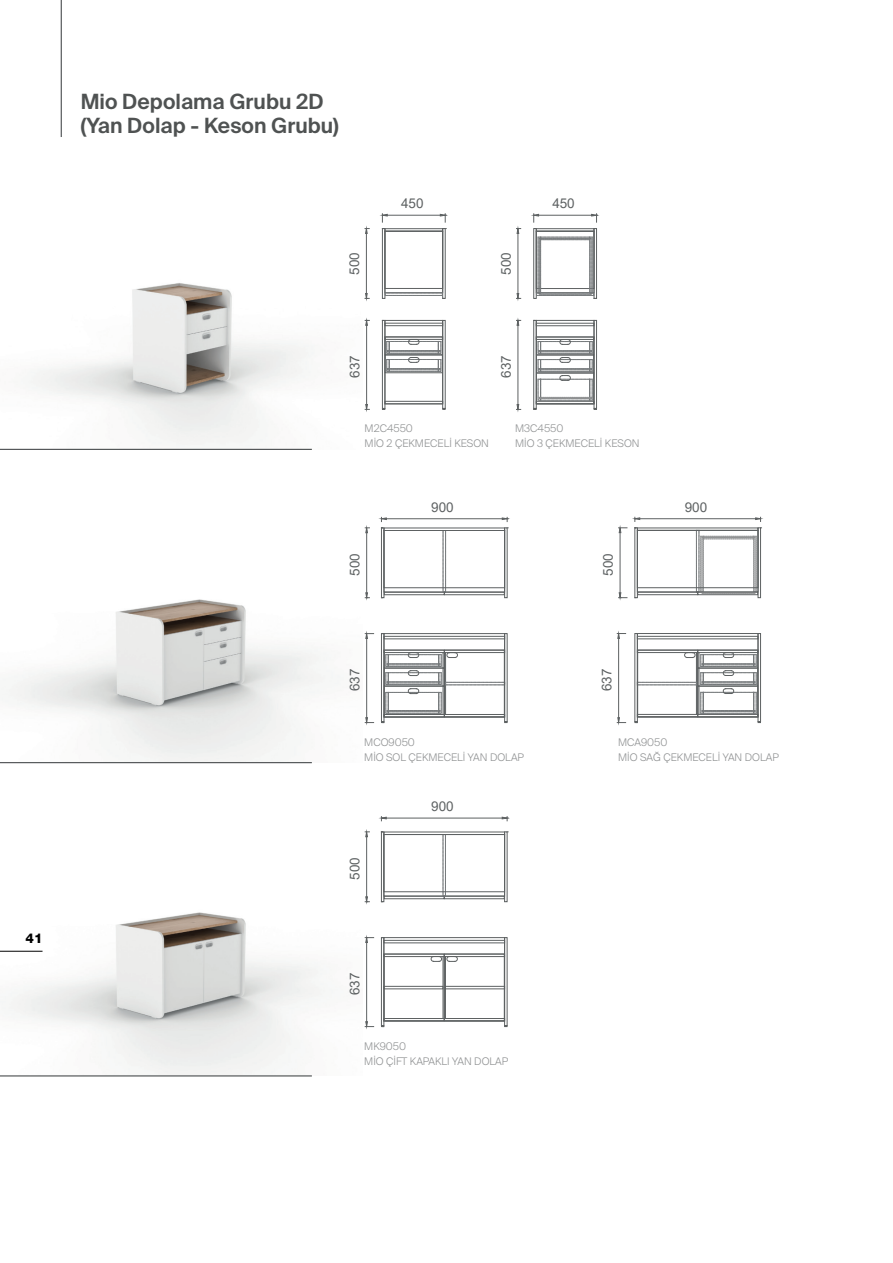
<style>
.page{position:relative;width:893px;height:1263px;background:#fff}
.page>*{position:absolute;margin:0;border:0;box-sizing:border-box;transform-origin:0 0}
.t1{font:600 21px/24px "Suisse Intl";color:#4f5252}
.t2{font:13.5px "Arial";color:#5d6162}
.t3{font:800 13.5px "Helvetica Neue LT Pro";color:#000001}
.t4{font:300 10.5px/15px "Suisse Intl";color:#909293}
</style>
<div class="page">
<img style="left:0;top:283px;width:313px;height:166px">
<img style="left:2px;top:599px;width:337px;height:163px">
<img style="left:0;top:912px;width:333px;height:164px">
<hr style="left:0;top:449px;width:312px;height:1px;background:#333739">
<hr style="left:0;top:762px;width:312px;height:1px;background:#333739">
<hr style="left:0;top:1076px;width:312px;height:1px;background:#333739">
<hr style="left:0;top:951px;width:43px;height:1px;background:#000001">
<hr style="left:61px;top:0;width:1px;height:137px;background:#333739">
<hr style="left:366px;top:638px;width:1px;height:80px;background:#5d6162">
<svg style="left:365px;top:631px;width:9px;height:8px"></svg>
<svg style="left:365px;top:717px;width:9px;height:8px"></svg>
<hr style="left:539px;top:215px;width:53px;height:1px;background:#5d6162">
<svg style="left:531px;top:214px;width:8px;height:8px"></svg>
<svg style="left:591px;top:214px;width:8px;height:8px"></svg>
<hr style="left:387px;top:215px;width:53px;height:1px;background:#5d6162">
<svg style="left:380px;top:214px;width:8px;height:8px"></svg>
<svg style="left:440px;top:214px;width:8px;height:8px"></svg>
<div style="left:382px;top:320px;width:3px;height:89px;border:1px solid #5d6162"></div>
<div style="left:385px;top:323px;width:58px;height:3px;border:1px solid #5d6162"></div>
<div style="left:385px;top:401px;width:58px;height:3px;border:1px solid #5d6162"></div>
<div style="left:385px;top:320px;width:58px;height:84px;border:1px solid #5d6162"></div>
<hr style="left:366px;top:325px;width:1px;height:79px;background:#5d6162">
<svg style="left:365px;top:404px;width:4px;height:8px"></svg>
<svg style="left:365px;top:318px;width:4px;height:8px"></svg>
<div style="left:382px;top:228px;width:3px;height:71px;border:1px solid #5d6162"></div>
<div style="left:385px;top:228px;width:58px;height:3px;border:1px solid #5d6162"></div>
<div style="left:385px;top:231px;width:58px;height:62px;border:1px solid #5d6162"></div>
<div style="left:385px;top:231px;width:58px;height:58px;border:1px solid #5d6162"></div>
<hr style="left:366px;top:233px;width:1px;height:60px;background:#5d6162">
<svg style="left:365px;top:226px;width:4px;height:8px"></svg>
<svg style="left:385px;top:293px;width:59px;height:6px"></svg>
<svg style="left:365px;top:293px;width:4px;height:8px"></svg>
<div style="left:385px;top:337px;width:58px;height:18px;border:1px solid #5d6162"></div>
<div style="left:385px;top:355px;width:58px;height:18px;border:1px solid #5d6162"></div>
<svg style="left:386px;top:339px;width:56px;height:33px"></svg>
<div style="left:533px;top:320px;width:3px;height:89px;border:1px solid #5d6162"></div>
<div style="left:536px;top:323px;width:58px;height:3px;border:1px solid #5d6162"></div>
<div style="left:594px;top:320px;width:3px;height:89px;border:1px solid #5d6162"></div>
<div style="left:536px;top:401px;width:58px;height:3px;border:1px solid #5d6162"></div>
<div style="left:536px;top:320px;width:58px;height:84px;border:1px solid #5d6162"></div>
<hr style="left:518px;top:325px;width:1px;height:79px;background:#5d6162">
<svg style="left:516px;top:404px;width:5px;height:8px"></svg>
<svg style="left:516px;top:318px;width:5px;height:8px"></svg>
<div style="left:533px;top:228px;width:3px;height:71px;border:1px solid #5d6162"></div>
<div style="left:594px;top:228px;width:3px;height:71px;border:1px solid #5d6162"></div>
<div style="left:536px;top:228px;width:58px;height:3px;border:1px solid #5d6162"></div>
<div style="left:536px;top:231px;width:58px;height:58px;border:1px solid #5d6162"></div>
<hr style="left:518px;top:233px;width:1px;height:60px;background:#5d6162">
<svg style="left:516px;top:226px;width:5px;height:8px"></svg>
<svg style="left:516px;top:293px;width:5px;height:8px"></svg>
<div style="left:536px;top:337px;width:58px;height:18px;border:1px solid #5d6162"></div>
<svg style="left:536px;top:237px;width:59px;height:62px"></svg>
<div style="left:536px;top:355px;width:58px;height:18px;border:1px solid #5d6162"></div>
<div style="left:536px;top:373px;width:58px;height:31px;border:1px solid #5d6162"></div>
<svg style="left:538px;top:339px;width:55px;height:62px"></svg>
<div style="left:381px;top:633px;width:3px;height:89px;border:1px solid #5d6162"></div>
<div style="left:384px;top:636px;width:121px;height:3px;border:1px solid #5d6162"></div>
<div style="left:384px;top:714px;width:121px;height:3px;border:1px solid #5d6162"></div>
<div style="left:384px;top:633px;width:121px;height:84px;border:1px solid #5d6162"></div>
<div style="left:381px;top:528px;width:3px;height:70px;border:1px solid #5d6162"></div>
<div style="left:384px;top:530px;width:121px;height:62px;border:1px solid #5d6162"></div>
<div style="left:384px;top:592px;width:60px;height:3px;border:1px solid #5d6162"></div>
<svg style="left:443px;top:532px;width:3px;height:60px"></svg>
<div style="left:384px;top:530px;width:121px;height:58px;border:1px solid #5d6162"></div>
<div style="left:384px;top:650px;width:60px;height:18px;border:1px solid #5d6162"></div>
<div style="left:384px;top:686px;width:60px;height:31px;border:1px solid #5d6162"></div>
<div style="left:444px;top:650px;width:61px;height:67px;border:1px solid #5d6162"></div>
<div style="left:384px;top:668px;width:60px;height:18px;border:1px solid #5d6162"></div>
<svg style="left:385px;top:652px;width:120px;height:62px"></svg>
<hr style="left:386px;top:518px;width:116px;height:1px;background:#5d6162">
<svg style="left:379px;top:517px;width:8px;height:4px"></svg>
<svg style="left:502px;top:517px;width:8px;height:4px"></svg>
<hr style="left:366px;top:533px;width:1px;height:60px;background:#5d6162">
<svg style="left:365px;top:525px;width:4px;height:8px"></svg>
<svg style="left:365px;top:592px;width:4px;height:8px"></svg>
<div style="left:444px;top:592px;width:61px;height:3px;border:1px solid #5d6162"></div>
<div style="left:758px;top:633px;width:3px;height:89px;border:1px solid #5d6162"></div>
<div style="left:637px;top:714px;width:121px;height:3px;border:1px solid #5d6162"></div>
<div style="left:637px;top:633px;width:121px;height:84px;border:1px solid #5d6162"></div>
<div style="left:758px;top:528px;width:3px;height:70px;border:1px solid #5d6162"></div>
<div style="left:698px;top:592px;width:60px;height:3px;border:1px solid #5d6162"></div>
<div style="left:698px;top:650px;width:60px;height:18px;border:1px solid #5d6162"></div>
<div style="left:698px;top:686px;width:60px;height:31px;border:1px solid #5d6162"></div>
<div style="left:637px;top:650px;width:61px;height:67px;border:1px solid #5d6162"></div>
<div style="left:637px;top:636px;width:121px;height:3px;border:1px solid #5d6162"></div>
<div style="left:637px;top:650px;width:121px;height:3px;border:1px solid #5d6162"></div>
<div style="left:637px;top:530px;width:121px;height:62px;border:1px solid #5d6162"></div>
<div style="left:698px;top:668px;width:60px;height:18px;border:1px solid #5d6162"></div>
<svg style="left:637px;top:652px;width:120px;height:62px"></svg>
<hr style="left:640px;top:518px;width:116px;height:1px;background:#5d6162">
<svg style="left:755px;top:517px;width:8px;height:4px"></svg>
<svg style="left:696px;top:527px;width:65px;height:67px"></svg>
<div style="left:637px;top:592px;width:61px;height:3px;border:1px solid #5d6162"></div>
<div style="left:384px;top:986px;width:59px;height:3px;border:1px solid #5d6162"></div>
<div style="left:444px;top:896px;width:60px;height:3px;border:1px solid #5d6162"></div>
<div style="left:381px;top:937px;width:3px;height:89px;border:1px solid #5d6162"></div>
<div style="left:384px;top:940px;width:121px;height:3px;border:1px solid #5d6162"></div>
<div style="left:384px;top:1018px;width:121px;height:3px;border:1px solid #5d6162"></div>
<div style="left:443px;top:956px;width:3px;height:63px;border:1px solid #5d6162"></div>
<div style="left:384px;top:954px;width:121px;height:3px;border:1px solid #5d6162"></div>
<div style="left:384px;top:954px;width:60px;height:67px;border:1px solid #5d6162"></div>
<div style="left:445px;top:986px;width:60px;height:3px;border:1px solid #5d6162"></div>
<div style="left:384px;top:937px;width:121px;height:84px;border:1px solid #5d6162"></div>
<div style="left:381px;top:832px;width:3px;height:70px;border:1px solid #5d6162"></div>
<div style="left:384px;top:896px;width:60px;height:3px;border:1px solid #5d6162"></div>
<svg style="left:443px;top:836px;width:3px;height:60px"></svg>
<div style="left:384px;top:834px;width:121px;height:58px;border:1px solid #5d6162"></div>
<hr style="left:386px;top:818px;width:116px;height:1px;background:#5d6162">
<svg style="left:379px;top:817px;width:8px;height:4px"></svg>
<svg style="left:502px;top:817px;width:8px;height:4px"></svg>
<svg style="left:431px;top:956px;width:27px;height:6px"></svg>
<hr style="left:366px;top:837px;width:1px;height:60px;background:#5d6162">
<svg style="left:365px;top:829px;width:4px;height:8px"></svg>
<svg style="left:365px;top:896px;width:4px;height:8px"></svg>
<hr style="left:366px;top:942px;width:1px;height:80px;background:#5d6162">
<svg style="left:365px;top:1021px;width:9px;height:8px"></svg>
<svg style="left:365px;top:935px;width:9px;height:8px"></svg>
<hr style="left:620px;top:533px;width:1px;height:60px;background:#5d6162">
<svg style="left:619px;top:517px;width:21px;height:16px"></svg>
<svg style="left:619px;top:592px;width:8px;height:8px"></svg>
<hr style="left:618px;top:638px;width:1px;height:80px;background:#5d6162">
<svg style="left:617px;top:717px;width:9px;height:8px"></svg>
<svg style="left:617px;top:631px;width:9px;height:8px"></svg>
<p class="t3" style="left:26px;top:930px;width:19px">41</p>
<h1 class="t1" style="left:81px;top:90px;width:259px">Mio Depolama Grubu 2D (Yan Dolap - Keson Grubu)</h1>
<p class="t2" style="left:345px;top:275px;width:24px;rotate:-90deg">500</p>
<p class="t2" style="left:401px;top:194px;width:24px">450</p>
<p class="t2" style="left:552px;top:194px;width:24px">450</p>
<p class="t2" style="left:497px;top:275px;width:24px;rotate:-90deg">500</p>
<p class="t2" style="left:345px;top:378px;width:24px;rotate:-90deg">637</p>
<p class="t2" style="left:497px;top:378px;width:24px;rotate:-90deg">637</p>
<p class="t4" style="left:365px;top:421px;width:126px">M2C4550<br>MİO 2 ÇEKMECELİ KESON</p>
<p class="t4" style="left:515px;top:421px;width:126px">M3C4550<br>MİO 3 ÇEKMECELİ KESON</p>
<p class="t2" style="left:345px;top:576px;width:24px;rotate:-90deg">500</p>
<p class="t2" style="left:431px;top:498px;width:24px">900</p>
<p class="t2" style="left:599px;top:576px;width:24px;rotate:-90deg">500</p>
<p class="t2" style="left:685px;top:497px;width:24px">900</p>
<p class="t2" style="left:345px;top:691px;width:24px;rotate:-90deg">637</p>
<p class="t4" style="left:364px;top:735px;width:161px">MCO9050<br>MİO SOL ÇEKMECELİ YAN DOLAP</p>
<p class="t2" style="left:345px;top:880px;width:24px;rotate:-90deg">500</p>
<p class="t2" style="left:431px;top:797px;width:24px">900</p>
<p class="t2" style="left:597px;top:691px;width:24px;rotate:-90deg">637</p>
<p class="t4" style="left:618px;top:734px;width:162px">MCA9050<br>MİO SAĞ ÇEKMECELİ YAN DOLAP</p>
<p class="t2" style="left:345px;top:995px;width:24px;rotate:-90deg">637</p>
<p class="t4" style="left:364px;top:1038px;width:146px">MK9050<br>MİO ÇİFT KAPAKLI YAN DOLAP</p>
</div>
